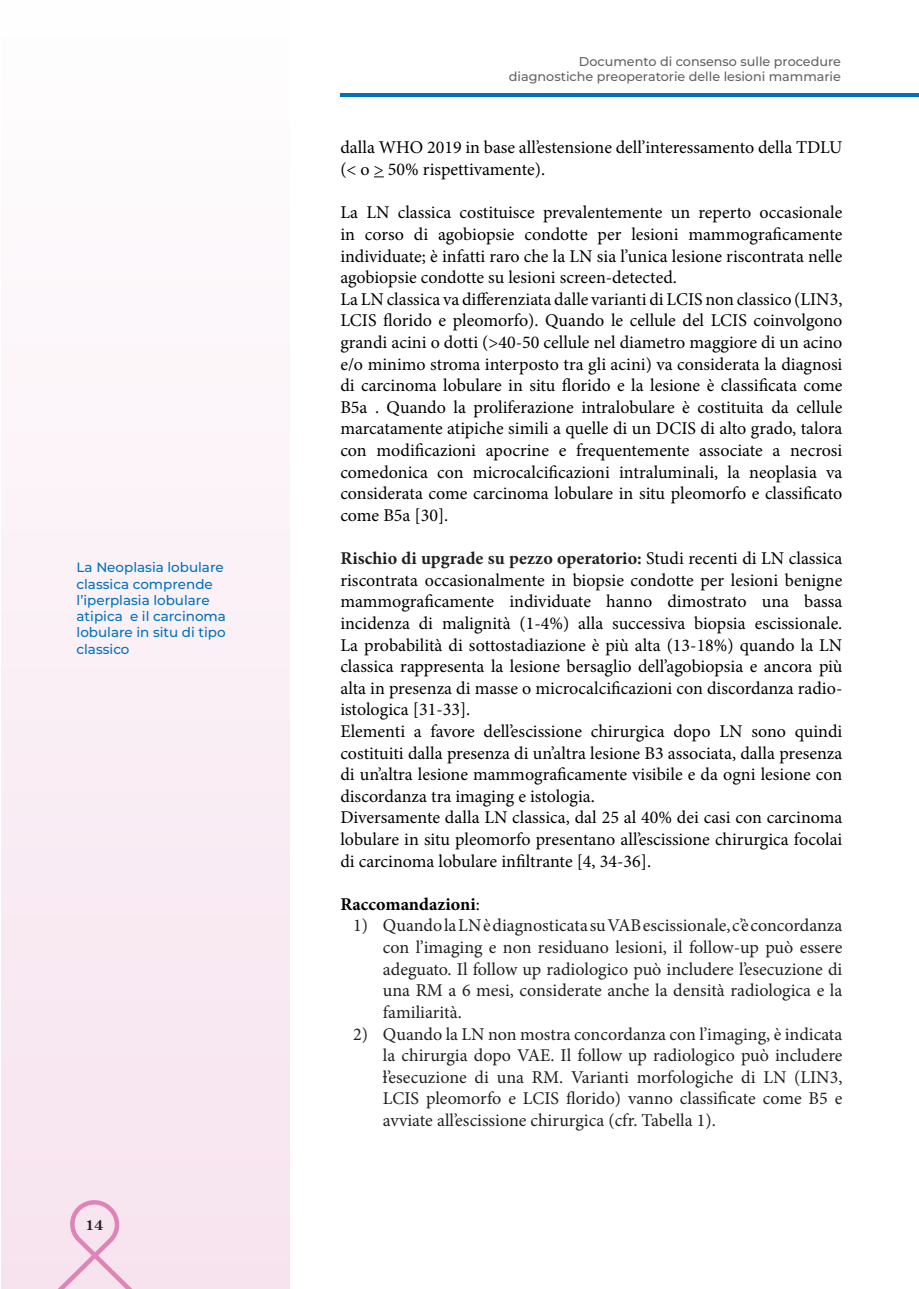
<style>
.page{position:relative;width:919px;height:1289px;background:#fff}
.page>*{position:absolute;margin:0;border:0;box-sizing:border-box;transform-origin:0 0}
.t1{font:18px/21.6px "Minion Pro";color:#000001}
.t2{font:18px/21.6px "Minion Pro";color:#231f20;text-align:justify}
.t3{font:700 18px "Minion Pro";color:#000001}
.t4{font:500 13.5px/16.2px "Montserrat";color:#0072bc}
.t5{font:700 13.5px "Century Old Style Std";color:#231f20}
.t6{font:500 12.75px/15.3px "Montserrat";color:#636366;text-align:right}
.s1{font-weight:700;color:#231f20}
.s2{font-weight:400}
</style>
<div class="page">
<div style="left:1px;top:0;width:288px;height:1288px;background:linear-gradient(to right,#fbf1f6,#faf0f6)"></div>
<hr style="left:340px;top:94px;width:566px;height:3px;background:#0072bc">
<svg style="left:906px;top:94px;width:12px;height:3px"></svg>
<svg style="left:44px;top:1193px;width:100px;height:95px;background:#f4d9e8"></svg>
<p class="t4" style="left:77px;top:559px;width:151px">La Neoplasia lobulare classica comprende l’iperplasia lobulare atipica e il carcinoma lobulare in situ di tipo classico</p>
<p class="t5" style="left:85px;top:1215px;width:19px">14</p>
<p class="t6" style="left:508px;top:53px;width:333px">Documento di consenso sulle procedure diagnostiche preoperatorie delle lesioni mammarie</p>
<p class="t1" style="left:340px;top:137px;width:503px">dalla WHO 2019 in base all’estensione dell’interessamento della TDLU (&lt; o &gt; 50% rispettivamente).</p>
<p class="t1" style="left:340px;top:202px;width:503px">La LN classica costituisce prevalentemente un reperto occasionale in corso di agobiopsie condotte per lesioni mammograficamente individuate; è infatti raro che la LN sia l’unica lesione riscontrata nelle agobiopsie condotte su lesioni screen-detected.<br>La LN classica va differenziata dalle varianti di LCIS non classico (LIN3, LCIS florido e pleomorfo). Quando le cellule del LCIS coinvolgono grandi acini o dotti (&gt;40-50 cellule nel diametro maggiore di un acino e/o minimo stroma interposto tra gli acini) va considerata la diagnosi di carcinoma lobulare in situ florido e la lesione è classificata come B5a . Quando la proliferazione intralobulare è costituita da cellule marcatamente atipiche simili a quelle di un DCIS di alto grado, talora con modificazioni apocrine e frequentemente associate a necrosi comedonica con microcalcificazioni intraluminali, la neoplasia va considerata come carcinoma lobulare in situ pleomorfo e classificato come B5a [30].</p>
<p class="t1" style="left:340px;top:547px;width:503px"><span class="s1">Rischio di upgrade su pezzo operatorio:</span> Studi recenti di LN classica riscontrata occasionalmente in biopsie condotte per lesioni benigne mammograficamente individuate hanno dimostrato una bassa incidenza di malignità (1-4%) alla successiva biopsia escissionale.<br>La probabilità di sottostadiazione è più alta (13-18%) quando la LN classica rappresenta la lesione bersaglio dell’agobiopsia e ancora più alta in presenza di masse o microcalcificazioni con discordanza radio&shy;istologica [31-33].<br>Elementi a favore dell’escissione chirurgica dopo LN sono quindi costituiti dalla presenza di un’altra lesione B3 associata, dalla presenza di un’altra lesione mammograficamente visibile e da ogni lesione con discordanza tra imaging e istologia.<br>Diversamente dalla LN classica, dal 25 al 40% dei casi con carcinoma lobulare in situ pleomorfo presentano all’escissione chirurgica focolai di carcinoma lobulare infiltrante [4, 34-36].</p>
<p class="t3" style="left:340px;top:891px;width:141px">Raccomandazioni<span class="s2">:</span></p>
<p class="t2" style="left:383px;top:915px;width:461px;text-indent:-30px">1) Quando la LN è diagnosticata su VAB escissionale, c’è concordanza con l’imaging e non residuano lesioni, il follow-up può essere adeguato. Il follow up radiologico può includere l’esecuzione di una RM a 6 mesi, considerate anche la densità radiologica e la familiarità.</p>
<p class="t2" style="left:383px;top:1023px;width:461px;text-indent:-30px">2) Quando la LN non mostra concordanza con l’imaging, è indicata la chirurgia dopo VAE. Il follow up radiologico può includere l’esecuzione di una RM. Varianti morfologiche di LN (LIN3, LCIS pleomorfo e LCIS florido) vanno classificate come B5 e avviate all’escissione chirurgica (cfr. Tabella 1).</p>
</div>
